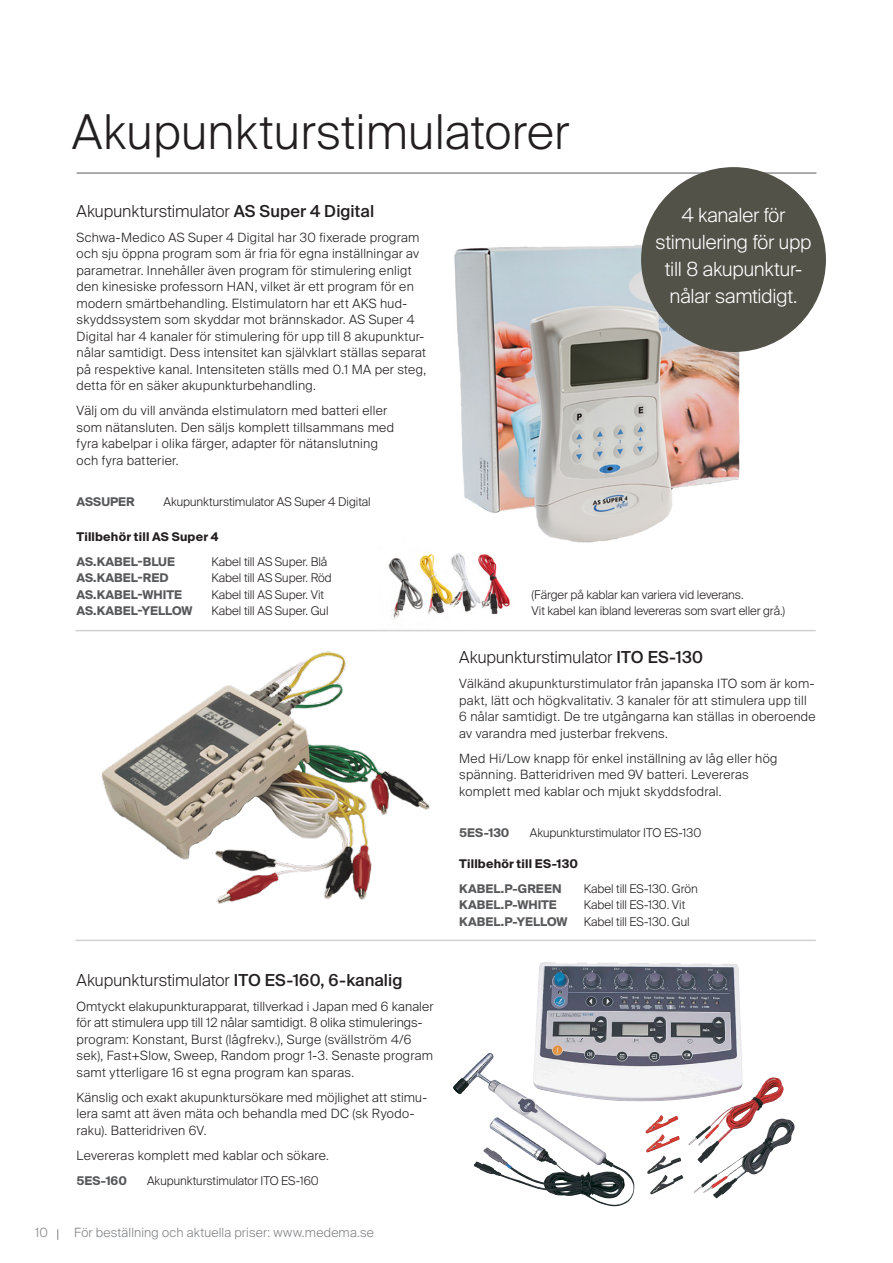
<style>
.page{position:relative;width:893px;height:1263px;background:#fff}
.page>*{position:absolute;margin:0;border:0;box-sizing:border-box;transform-origin:0 0}
.t1{font:300 48px "Suisse Intl";letter-spacing:.005em;color:#231f20}
.t2{font:300 19.5px/27px "Suisse Intl";letter-spacing:-.01em;color:#fff;text-align:center}
.t3{font:300 16.5px "Suisse Intl";letter-spacing:-.005em;color:#231f20}
.t4{font:300 12.75px/16.5px "Suisse Intl";letter-spacing:.025em;color:#231f20}
._2_Produkt-rubrik{font:300 12.75px "Suisse Intl";letter-spacing:.015em;color:#808285}
.t5{font:300 12px/16.5px "Suisse Intl";letter-spacing:-.005em;color:#231f20}
.t6{font:700 12px "Suisse Intl";color:#57585a}
.t7{font:700 12px "Suisse Intl";letter-spacing:.015em;color:#231f20}
.s1{font-weight:500}
</style>
<div class="page">
<hr style="left:77px;top:173px;width:739px;height:1px;background:#57585a">
<img style="left:454px;top:214px;width:312px;height:329px">
<hr style="left:75px;top:630px;width:741px;height:1px;background:#d1d2d4">
<hr style="left:75px;top:940px;width:741px;height:1px;background:#d1d2d4">
<img style="left:453px;top:962px;width:289px;height:243px">
<div style="left:641px;top:167px;width:185px;height:185px;background:#535249;border-radius:50%"></div>
<img style="left:388px;top:536px;width:132px;height:79px">
<img style="left:91px;top:607px;width:347px;height:333px">
<p class="t1" style="left:72px;top:105px;width:498px">Akupunkturstimulatorer</p>
<p class="t3" style="left:77px;top:202px;width:299px">Akupunkturstimulator <span class="s1">AS Super 4 Digital</span></p>
<p class="t4" style="left:77px;top:229px;width:351px">Schwa-Medico AS Super 4 Digital har 30 fixerade program och sju öppna program som är fria för egna inställningar av parametrar. Innehåller även program för stimulering enligt den kinesiske professorn HAN, vilket är ett program för en modern smärtbehandling. Elstimulatorn har ett AKS hud&shy;skyddssystem som skyddar mot brännskador. AS Super 4<br>Digital har 4 kanaler för stimulering för upp till 8 akupunktur&shy;nålar samtidigt. Dess intensitet kan självklart ställas separat på respektive kanal. Intensiteten ställs med 0.1 MA per steg, detta för en säker akupunkturbehandling.</p>
<p class="t4" style="left:77px;top:403px;width:319px">Välj om du vill använda elstimulatorn med batteri eller som nätansluten. Den säljs komplett tillsammans med fyra kabelpar i olika färger, adapter för nätanslutning och fyra batterier.</p>
<p class="t6" style="left:77px;top:495px;width:60px">ASSUPER</p>
<p class="t5" style="left:164px;top:494px;width:209px">Akupunkturstimulator AS Super 4 Digital</p>
<p class="t7" style="left:77px;top:530px;width:143px">Tillbehör till AS Super 4</p>
<p class="t6" style="left:77px;top:555px;width:100px">AS.KABEL-BLUE</p>
<p class="t5" style="left:212px;top:553px;width:117px">Kabel till AS Super. Blå</p>
<p class="t6" style="left:77px;top:571px;width:93px">AS.KABEL-RED</p>
<p class="t5" style="left:212px;top:570px;width:122px">Kabel till AS Super. Röd</p>
<p class="t6" style="left:77px;top:588px;width:107px">AS.KABEL-WHITE</p>
<p class="t5" style="left:212px;top:586px;width:114px">Kabel till AS Super. Vit</p>
<p class="t6" style="left:77px;top:604px;width:118px">AS.KABEL-YELLOW</p>
<p class="t5" style="left:212px;top:603px;width:118px">Kabel till AS Super. Gul</p>
<p class="t3" style="left:77px;top:970px;width:327px">Akupunkturstimulator <span class="s1">ITO ES-160, 6-kanalig</span></p>
<p class="t4" style="left:77px;top:998px;width:358px">Omtyckt elakupunkturapparat, tillverkad i Japan med 6 kanaler för att stimulera upp till 12 nålar samtidigt. 8 olika stimulerings&shy;program: Konstant, Burst (lågfrekv.), Surge (svällström 4/6 sek), Fast+Slow, Sweep, Random progr 1-3. Senaste program samt ytterligare 16 st egna program kan sparas.</p>
<p class="t4" style="left:77px;top:1089px;width:352px">Känslig och exakt akupunktursökare med möjlighet att stimu&shy;lera samt att även mäta och behandla med DC (sk Ryodo&shy;raku). Batteridriven 6V.</p>
<p class="t4" style="left:77px;top:1147px;width:254px">Levereras komplett med kablar och sökare.</p>
<p class="t6" style="left:77px;top:1174px;width:52px">5ES-160</p>
<p class="t5" style="left:147px;top:1172px;width:173px">Akupunkturstimulator ITO ES-160</p>
<p class="_2_Produkt-rubrik" style="left:35px;top:1225px;width:14px">10</p>
<p class="_2_Produkt-rubrik" style="left:74px;top:1225px;width:301px">För beställning och aktuella priser: www.medema.se</p>
<p class="t2" style="left:655px;top:202px;width:157px">4 kanaler för stimulering för upp till 8 akupunktur&shy;nålar samtidigt.</p>
<p class="t5" style="left:531px;top:586px;width:255px">(Färger på kablar kan variera vid leverans.<br>Vit kabel kan ibland levereras som svart eller grå.)</p>
<p class="t3" style="left:459px;top:648px;width:245px">Akupunkturstimulator <span class="s1">ITO ES-130</span></p>
<p class="t4" style="left:459px;top:676px;width:358px">Välkänd akupunkturstimulator från japanska ITO som är kom&shy;pakt, lätt och högkvalitativ. 3 kanaler för att stimulera upp till 6 nålar samtidigt. De tre utgångarna kan ställas in oberoende av varandra med justerbar frekvens.</p>
<p class="t4" style="left:459px;top:750px;width:320px">Med Hi/Low knapp för enkel inställning av låg eller hög spänning. Batteridriven med 9V batteri. Levereras komplett med kablar och mjukt skyddsfodral.</p>
<p class="t6" style="left:459px;top:826px;width:52px">5ES-130</p>
<p class="t5" style="left:530px;top:825px;width:173px">Akupunkturstimulator ITO ES-130</p>
<p class="t7" style="left:459px;top:857px;width:120px">Tillbehör till ES-130</p>
<p class="t6" style="left:459px;top:882px;width:104px">KABEL.P-GREEN</p>
<p class="t5" style="left:584px;top:880px;width:116px">Kabel till ES-130. Grön</p>
<p class="t6" style="left:459px;top:898px;width:99px">KABEL.P-WHITE</p>
<p class="t5" style="left:584px;top:897px;width:103px">Kabel till ES-130. Vit</p>
<p class="t6" style="left:459px;top:915px;width:110px">KABEL.P-YELLOW</p>
<p class="t5" style="left:584px;top:913px;width:108px">Kabel till ES-130. Gul</p>
</div>
